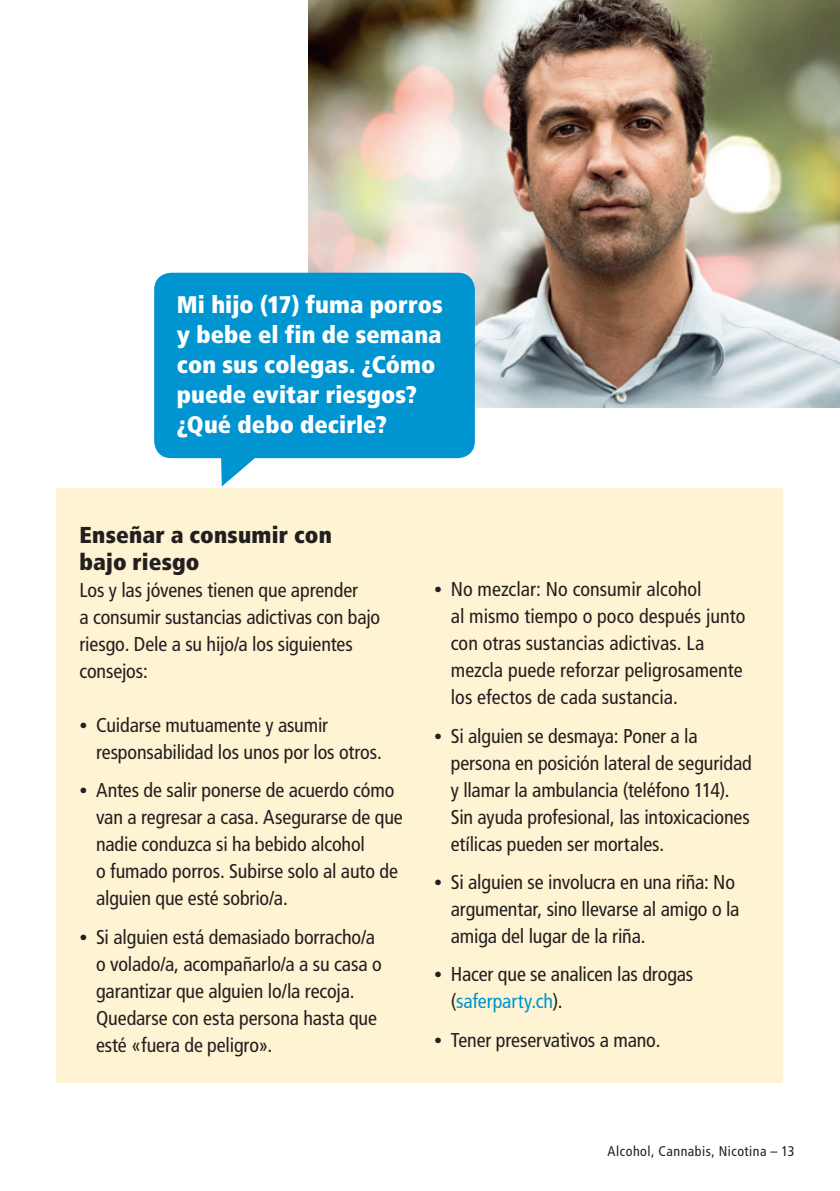
<style>
.page{position:relative;width:840px;height:1191px;background:#fff}
.page>*{position:absolute;margin:0;border:0;box-sizing:border-box;transform-origin:0 0}
.t1{font:900 condensed 24px/30px "Frutiger";letter-spacing:.005em;color:#fff}
.t2{font:900 condensed 23px/27px "Frutiger";letter-spacing:.005em;color:#231f20}
.t3{font:condensed 20px/27px "Frutiger";letter-spacing:-.005em;color:#231f20}
.t4{font:condensed 14px "Frutiger";letter-spacing:.035em;color:#231f20}
.s1{font-size:16px}
.s2{color:#0094d0}
</style>
<div class="page">
<img style="left:308px;top:0;width:531px;height:407px">
<div style="left:57px;top:489px;width:725px;height:594px;background:#fef3d2"></div>
<svg style="left:154px;top:273px;width:320px;height:213px;background:#20a1d5"></svg>
<p class="t1" style="left:177px;top:290px;width:267px">Mi hijo (17) fuma porros y bebe el fin de semana con sus colegas. ¿Cómo puede evitar riesgos? ¿Qué debo decirle?</p>
<p class="t2" style="left:79px;top:521px;width:254px">Enseñar a consumir con bajo riesgo</p>
<p class="t3" style="left:79px;top:576px;width:302px">Los y las jóvenes tienen que aprender<br>a consumir sustancias adictivas con bajo riesgo. Dele a su hijo/a los siguientes consejos:</p>
<p class="t3" style="left:96px;top:711px;width:287px;text-indent:-17px"><span class="s1">•</span> Cuidarse mutuamente y asumir responsabilidad los unos por los otros.</p>
<p class="t3" style="left:96px;top:777px;width:308px;text-indent:-17px"><span class="s1">•</span> Antes de salir ponerse de acuerdo cómo van a regresar a casa. Asegurarse de que nadie conduzca si ha bebido alcohol<br>o fumado porros. Subirse solo al auto de alguien que esté sobrio/a.</p>
<p class="t3" style="left:96px;top:923px;width:287px;text-indent:-17px"><span class="s1">•</span> Si alguien está demasiado borracho/a o volado/a, acompañarlo/a a su casa o garantizar que alguien lo/la recoja.<br>Quedarse con esta persona hasta que esté «fuera de peligro».</p>
<p class="t3" style="left:450px;top:576px;width:296px;text-indent:-17px"><span class="s1">•</span> No mezclar: No consumir alcohol<br>al mismo tiempo o poco después junto con otras sustancias adictivas. La mezcla puede reforzar peligrosamente los efectos de cada sustancia.</p>
<p class="t3" style="left:450px;top:722px;width:302px;text-indent:-17px"><span class="s1">•</span> Si alguien se desmaya: Poner a la persona en posición lateral de seguridad y llamar la ambulancia (teléfono 114).<br>Sin ayuda profesional, las intoxicaciones etílicas pueden ser mortales.</p>
<p class="t3" style="left:450px;top:868px;width:290px;text-indent:-17px"><span class="s1">•</span> Si alguien se involucra en una riña: No argumentar, sino llevarse al amigo o la amiga del lugar de la riña.</p>
<p class="t3" style="left:450px;top:961px;width:244px;text-indent:-17px"><span class="s1">•</span> Hacer que se analicen las drogas (<span class="s2">saferparty.ch</span>).</p>
<p class="t3" style="left:434px;top:1026px;width:228px"><span class="s1">•</span> Tener preservativos a mano.</p>
<p class="t4" style="left:607px;top:1143px;width:188px">Alcohol, Cannabis, Nicotina – 13</p>
</div>
